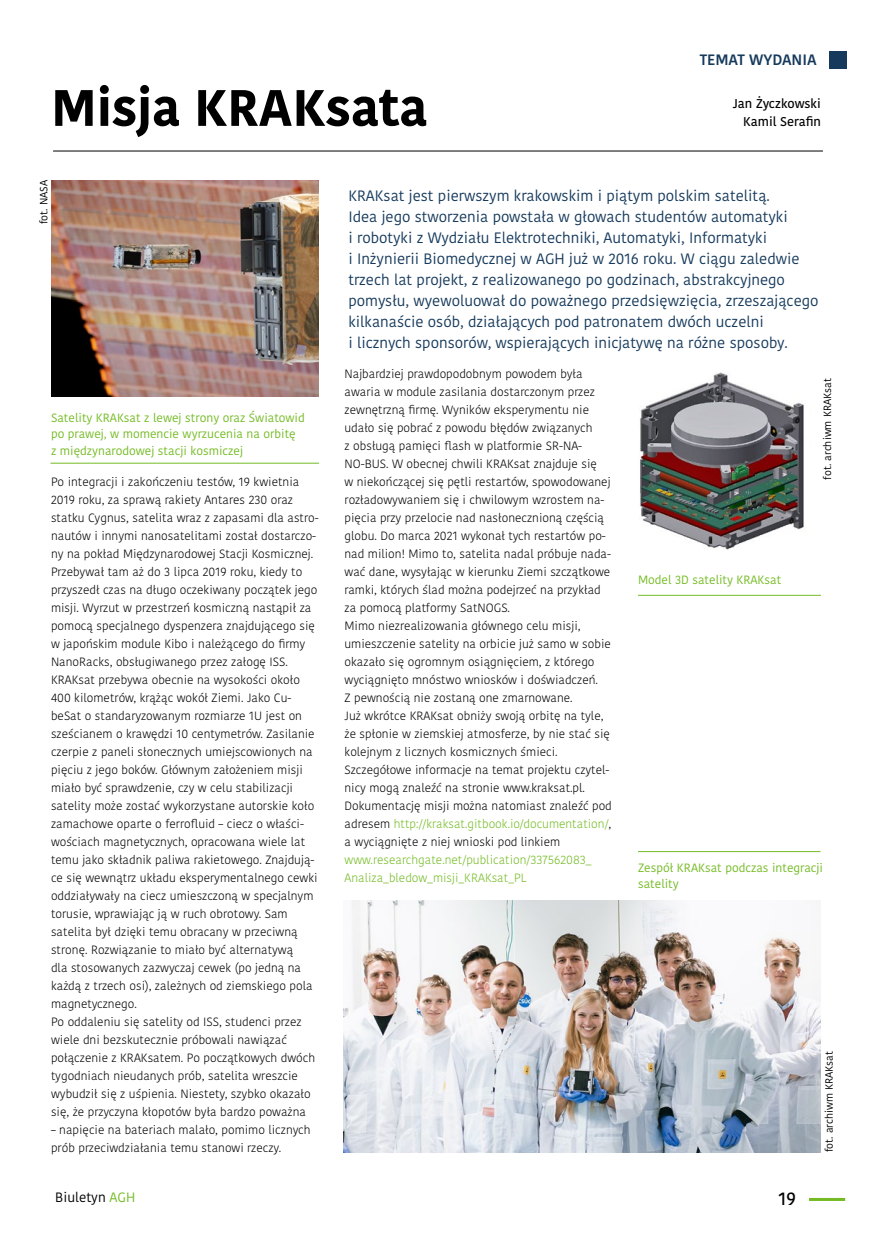
<style>
.page{position:relative;width:872px;height:1242px;background:#fff}
.page>*{position:absolute;margin:0;border:0;box-sizing:border-box;transform-origin:0 0}
.t1{font:700 51px "Kohinoor Bangla";color:#000}
.t2{font:500 18px "Kohinoor Bangla";color:#000}
.t3{font:15px/21px "Kohinoor Bangla";color:#163a5c}
.t4{font:600 15px "Kohinoor Bangla";color:#163a5c}
.t5{font:13.5px "Kohinoor Bangla";color:#000}
.t6{font:500 12.75px/18px "Kohinoor Bangla";color:#000;text-align:right}
.t7{font:300 12px/18px "Kohinoor Bangla";color:#000}
.t8{font:12px/16.5px "Kohinoor Bangla";color:#74bb23}
.t9{font:300 12px/18px "Kohinoor Bangla";color:#74bb23}
.t10{font:10.5px "Kohinoor Bangla";color:#000}
.s1{color:#74bb23}
</style>
<div class="page">
<hr style="left:809px;top:1198px;width:36px;height:3px;background:#74bb23">
<div style="left:829px;top:51px;width:17px;height:17px;background:#163a5c"></div>
<hr style="left:53px;top:151px;width:770px;height:1px;background:#000">
<img style="left:343px;top:900px;width:478px;height:252px">
<img style="left:51px;top:180px;width:268px;height:216px">
<img style="left:640px;top:372px;width:164px;height:178px">
<hr style="left:638px;top:595px;width:183px;height:1px;background:#74bb23">
<hr style="left:638px;top:851px;width:182px;height:1px;background:#74bb23">
<hr style="left:50px;top:463px;width:269px;height:1px;background:#74bb23">
<p class="t4" style="left:699px;top:47px;width:118px">TEMAT WYDANIA</p>
<h1 class="t1" style="left:51px;top:63px;width:377px">Misja KRAKsata</h1>
<p class="t6" style="left:733px;top:94px;width:90px">Jan Życzkowski<br>Kamil Serafin</p>
<p class="t10" style="left:36px;top:224px;width:46px;rotate:-90deg">fot. NASA</p>
<p class="t8" style="left:51px;top:409px;width:255px">Satelity KRAKsat z lewej strony oraz Światowid po prawej, w momencie wyrzucenia na orbitę<br>z międzynarodowej stacji kosmiczej</p>
<p class="t7" style="left:51px;top:473px;width:269px">Po integracji i zakończeniu testów, 19 kwietnia 2019 roku, za sprawą rakiety Antares 230 oraz statku Cygnus, satelita wraz z zapasami dla astro&shy;nautów i innymi nanosatelitami został dostarczo&shy;ny na pokład Międzynarodowej Stacji Kosmicznej.<br>Przebywał tam aż do 3 lipca 2019 roku, kiedy to przyszedł czas na długo oczekiwany początek jego misji. Wyrzut w przestrzeń kosmiczną nastąpił za pomocą specjalnego dyspenzera znajdującego się w japońskim module Kibo i należącego do firmy NanoRacks, obsługiwanego przez załogę ISS.<br>KRAKsat przebywa obecnie na wysokości około 400 kilometrów, krążąc wokół Ziemi. Jako Cu&shy;beSat o standaryzowanym rozmiarze 1U jest on sześcianem o krawędzi 10 centymetrów. Zasilanie czerpie z paneli słonecznych umiejscowionych na pięciu z jego boków. Głównym założeniem misji miało być sprawdzenie, czy w celu stabilizacji satelity może zostać wykorzystane autorskie koło zamachowe oparte o ferrofluid – ciecz o właści&shy;wościach magnetycznych, opracowana wiele lat temu jako składnik paliwa rakietowego. Znajdują&shy;ce się wewnątrz układu eksperymentalnego cewki oddziaływały na ciecz umieszczoną w specjalnym torusie, wprawiając ją w ruch obrotowy. Sam satelita był dzięki temu obracany w przeciwną stronę. Rozwiązanie to miało być alternatywą<br>dla stosowanych zazwyczaj cewek (po jedną na każdą z trzech osi), zależnych od ziemskiego pola magnetycznego.<br>Po oddaleniu się satelity od ISS, studenci przez wiele dni bezskutecznie próbowali nawiązać połączenie z KRAKsatem. Po początkowych dwóch tygodniach nieudanych prób, satelita wreszcie wybudził się z uśpienia. Niestety, szybko okazało się, że przyczyna kłopotów była bardzo poważna</p>
<p class="t7" style="left:51px;top:1121px;width:261px">– napięcie na bateriach malało, pomimo licznych prób przeciwdziałania temu stanowi rzeczy.</p>
<p class="t3" style="left:348px;top:185px;width:472px">KRAKsat jest pierwszym krakowskim i piątym polskim satelitą.<br>Idea jego stworzenia powstała w głowach studentów automatyki<br>i robotyki z Wydziału Elektrotechniki, Automatyki, Informatyki<br>i Inżynierii Biomedycznej w AGH już w 2016 roku. W ciągu zaledwie trzech lat projekt, z realizowanego po godzinach, abstrakcyjnego pomysłu, wyewoluował do poważnego przedsięwzięcia, zrzeszającego kilkanaście osób, działających pod patronatem dwóch uczelni<br>i licznych sponsorów, wspierających inicjatywę na różne sposoby.</p>
<p class="t7" style="left:344px;top:365px;width:269px">Najbardziej prawdopodobnym powodem była awaria w module zasilania dostarczonym przez zewnętrzną firmę. Wyników eksperymentu nie udało się pobrać z powodu błędów związanych<br>z obsługą pamięci flash w platformie SR-NA-NO-BUS. W obecnej chwili KRAKsat znajduje się<br>w niekończącej się pętli restartów, spowodowanej rozładowywaniem się i chwilowym wzrostem na&shy;pięcia przy przelocie nad nasłonecznioną częścią globu. Do marca 2021 wykonał tych restartów po&shy;nad milion! Mimo to, satelita nadal próbuje nada&shy;wać dane, wysyłając w kierunku Ziemi szczątkowe ramki, których ślad można podejrzeć na przykład za pomocą platformy SatNOGS.<br>Mimo niezrealizowania głównego celu misji, umieszczenie satelity na orbicie już samo w sobie okazało się ogromnym osiągnięciem, z którego wyciągnięto mnóstwo wniosków i doświadczeń.<br>Z pewnością nie zostaną one zmarnowane.<br>Już wkrótce KRAKsat obniży swoją orbitę na tyle, że spłonie w ziemskiej atmosferze, by nie stać się kolejnym z licznych kosmicznych śmieci.<br>Szczegółowe informacje na temat projektu czytel&shy;nicy mogą znaleźć na stronie www.kraksat.pl.<br>Dokumentację misji można natomiast znaleźć pod adresem <span class="s1">http://kraksat.gitbook.io/documentation/</span>, a wyciągnięte z niej wnioski pod linkiem</p>
<p class="t9" style="left:344px;top:851px;width:248px">www.researchgate.net/publication/337562083_<br>Analiza_bledow_misji_KRAKsat_PL</p>
<p class="t8" style="left:638px;top:571px;width:145px">Model 3D satelity KRAKsat</p>
<p class="t10" style="left:819px;top:480px;width:103px;rotate:-90deg">fot. archiwm KRAKsat</p>
<p class="t8" style="left:638px;top:859px;width:186px">Zespół KRAKsat podczas integracji satelity</p>
<p class="t10" style="left:821px;top:1152px;width:103px;rotate:-90deg">fot. archiwm KRAKsat</p>
<p class="t5" style="left:55px;top:1187px;width:82px">Biuletyn <span class="s1">AGH</span></p>
<h2 class="t2" style="left:778px;top:1184px;width:19px">19</h2>
</div>
